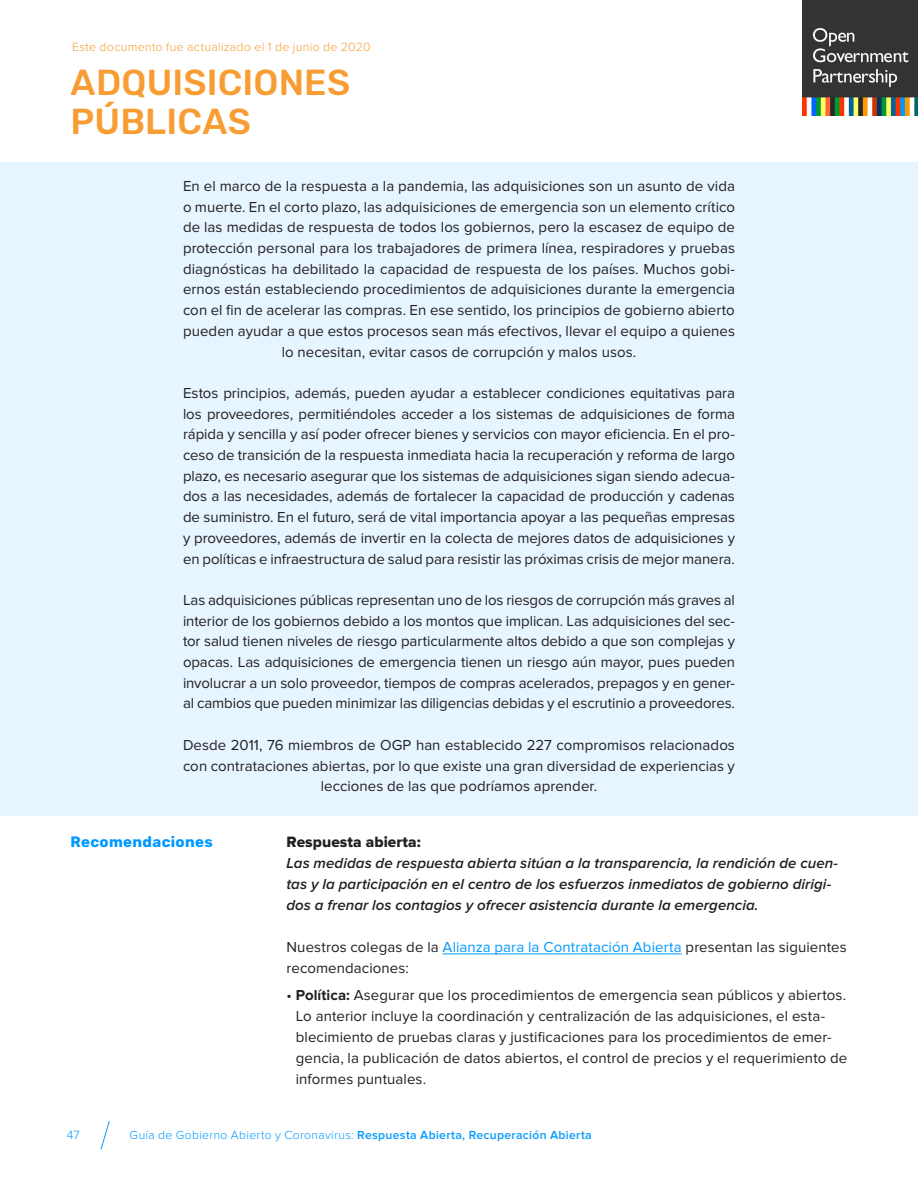
<style>
.page{position:relative;width:918px;height:1188px;background:#fff}
.page>*{position:absolute;margin:0;border:0;box-sizing:border-box;transform-origin:0 0}
.Body_reg{font:500 36px/39px "Rubik";letter-spacing:.005em;color:#f89d33}
.Body_reg-2{font:15.6px "Proxima Nova Extrabld";letter-spacing:.005em;color:#231f20}
.Section_into_paras_a{font:15px/20.7px "Proxima Nova";letter-spacing:.005em;color:#231f20;text-align:center}
.Body_reg-3{font:15px/21px "Proxima Nova";letter-spacing:.005em;color:#231f20}
.Ital_subhead_in_body{font:italic 600 15px/21px "Proxima Nova";letter-spacing:.005em;color:#231f20}
.Body_reg-4{font:700 15px "Rubik";letter-spacing:.02em;color:#09f}
.Body_reg-5{font:300 12.3px "Proxima Nova";letter-spacing:.025em;color:#f89d33}
.t1{font:300 12.3px "Proxima Nova";color:#09f}
.t2{font:600 12.15px "Proxima Nova";letter-spacing:.025em;color:#09f}
.s1{color:#09f}
.s2{font-weight:700}
.s3{font-weight:300}
</style>
<div class="page">
<svg style="left:101px;top:1121px;width:9px;height:29px"></svg>
<div style="left:0;top:162px;width:918px;height:654px;background:#e6f5ff"></div>
<hr style="left:443px;top:954px;width:239px;height:1px;background:#09f">
<img style="left:803px;top:0;width:115px;height:115px">
<p class="Body_reg-5" style="left:72px;top:40px;width:300px">Este documento fue actualizado el 1 de junio de 2020</p>
<p class="Body_reg" style="left:70px;top:64px;width:281px">ADQUISICIONES<br>PÚBLICAS</p>
<p class="Section_into_paras_a" style="left:183px;top:176px;width:554px">En el marco de la respuesta a la pandemia, las adquisiciones son un asunto de vida o muerte. En el corto plazo, las adquisiciones de emergencia son un elemento crítico de las medidas de respuesta de todos los gobiernos, pero la escasez de equipo de protección personal para los trabajadores de primera línea, respiradores y pruebas diagnósticas ha debilitado la capacidad de respuesta de los países. Muchos gobi&shy;ernos están estableciendo procedimientos de adquisiciones durante la emergencia con el fin de acelerar las compras. En ese sentido, los principios de gobierno abierto pueden ayudar a que estos procesos sean más efectivos, llevar el equipo a quienes lo necesitan, evitar casos de corrupción y malos usos.</p>
<p class="Section_into_paras_a" style="left:183px;top:383px;width:554px;text-align:justify">Estos principios, además, pueden ayudar a establecer condiciones equitativas para los proveedores, permitiéndoles acceder a los sistemas de adquisiciones de forma rápida y sencilla y así poder ofrecer bienes y servicios con mayor eficiencia. En el pro&shy;ceso de transición de la respuesta inmediata hacia la recuperación y reforma de largo plazo, es necesario asegurar que los sistemas de adquisiciones sigan siendo adecua&shy;dos a las necesidades, además de fortalecer la capacidad de producción y cadenas de suministro. En el futuro, será de vital importancia apoyar a las pequeñas empresas y proveedores, además de invertir en la colecta de mejores datos de adquisiciones y en políticas e infraestructura de salud para resistir las próximas crisis de mejor manera.</p>
<p class="Section_into_paras_a" style="left:183px;top:590px;width:554px;text-align:justify">Las adquisiciones públicas representan uno de los riesgos de corrupción más graves al interior de los gobiernos debido a los montos que implican. Las adquisiciones del sec&shy;tor salud tienen niveles de riesgo particularmente altos debido a que son complejas y opacas. Las adquisiciones de emergencia tienen un riesgo aún mayor, pues pueden involucrar a un solo proveedor, tiempos de compras acelerados, prepagos y en gener&shy;al cambios que pueden minimizar las diligencias debidas y el escrutinio a proveedores.</p>
<p class="Section_into_paras_a" style="left:183px;top:735px;width:553px">Desde 2011, 76 miembros de OGP han establecido 227 compromisos relacionados con contrataciones abiertas, por lo que existe una gran diversidad de experiencias y lecciones de las que podríamos aprender.</p>
<p class="Body_reg-4" style="left:70px;top:833px;width:144px">Recomendaciones</p>
<p class="Body_reg-2" style="left:286px;top:833px;width:136px">Respuesta abierta:</p>
<p class="Ital_subhead_in_body" style="left:286px;top:853px;width:553px">Las medidas de respuesta abierta sitúan a la transparencia, la rendición de cuen&shy;tas y la participación en el centro de los esfuerzos inmediatos de gobierno dirigi&shy;dos a frenar los contagios y ofrecer asistencia durante la emergencia.</p>
<p class="Body_reg-3" style="left:286px;top:937px;width:562px">Nuestros colegas de la <span class="s1">Alianza para la Contratación Abierta</span> presentan las siguientes recomendaciones:</p>
<p class="Body_reg-3" style="left:296px;top:985px;width:553px;text-indent:-9px">• <span class="s2">Política:</span> Asegurar que los procedimientos de emergencia sean públicos y abiertos.<br>Lo anterior incluye la coordinación y centralización de las adquisiciones, el esta&shy;blecimiento de pruebas claras y justificaciones para los procedimientos de emer&shy;gencia, la publicación de datos abiertos, el control de precios y el requerimiento de informes puntuales.</p>
<p class="t1" style="left:67px;top:1128px;width:14px">47</p>
<p class="t2" style="left:130px;top:1128px;width:464px"><span class="s3">Guía de Gobierno Abierto y Coronavirus:</span> Respuesta Abierta, Recuperación Abierta</p>
</div>
